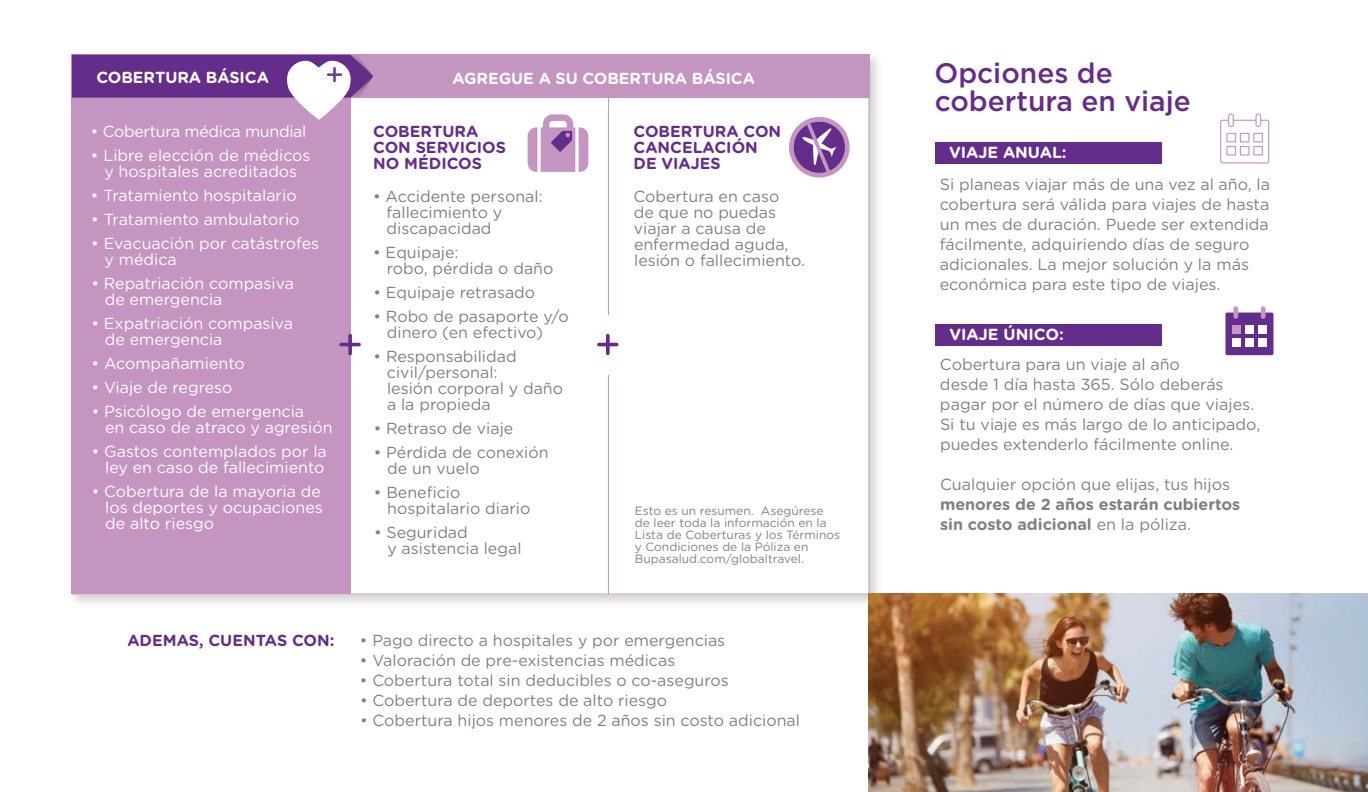
<style>
.page{position:relative;width:1368px;height:792px;background:#fff}
.page>*{position:absolute;margin:0;border:0;box-sizing:border-box;transform-origin:0 0}
.t1{font:500 28.2px/28px "Gotham";color:#652d8b}
.t2{font:16.2px/20px "Gotham Rounded";color:#7e8181}
.t3{font:700 16.2px/20px "Gotham Rounded";color:#7e8181}
.t4{font:700 16.2px "Gotham Rounded";letter-spacing:-.005em;color:#fff}
.t5{font:16px/16px "Gotham Rounded";color:#7e8181}
.t6{font:16px/16px "Gotham Rounded";color:#fff}
.t7{font:700 16px/16px "Gotham Rounded";color:#652d8b}
.t8{font:700 16px "Gotham Rounded";letter-spacing:-.005em;color:#fff}
.t9{font:16px "Gotham Rounded";letter-spacing:-.02em;color:#fff}
.t10{font:12px/12px "Gotham Rounded";color:#7e8181}
.s1{font-weight:400}
</style>
<div class="page">
<img style="left:71px;top:54px;width:815px;height:558px">
<div style="left:72px;top:55px;width:797px;height:539px;background:#fff"></div>
<div style="left:72px;top:55px;width:279px;height:539px;background:#c395c0"></div>
<div style="left:72px;top:55px;width:798px;height:43px;background:#c395c0"></div>
<svg style="left:528px;top:114px;width:60px;height:58px"></svg>
<svg style="left:789px;top:117px;width:61px;height:61px"></svg>
<hr style="left:72px;top:594px;width:798px;height:1px;background:#c395c0">
<hr style="left:869px;top:98px;width:1px;height:496px;background:#c395c0">
<hr style="left:608px;top:98px;width:1px;height:496px;background:#c395c0">
<svg style="left:339px;top:334px;width:22px;height:21px"></svg>
<div style="left:584px;top:315px;width:49px;height:60px;background:#fff"></div>
<svg style="left:597px;top:334px;width:22px;height:21px"></svg>
<svg style="left:72px;top:55px;width:301px;height:65px"></svg>
<div style="left:936px;top:324px;width:226px;height:21px;background:#652d8b"></div>
<div style="left:936px;top:142px;width:226px;height:22px;background:#652d8b"></div>
<svg style="left:1220px;top:113px;width:49px;height:51px"></svg>
<div style="left:1225px;top:313px;width:48px;height:42px;background:#652d8b;border-radius:2px"></div>
<div style="left:1232px;top:326px;width:8px;height:8px;background:#c395c0"></div>
<div style="left:1245px;top:326px;width:9px;height:8px;background:#fff"></div>
<div style="left:1259px;top:326px;width:8px;height:8px;background:#fff"></div>
<div style="left:1232px;top:339px;width:8px;height:8px;background:#fff"></div>
<div style="left:1245px;top:339px;width:9px;height:8px;background:#fff"></div>
<div style="left:1259px;top:339px;width:8px;height:8px;background:#fff"></div>
<div style="left:1233px;top:306px;width:5px;height:13px;background:#c395c0;border-radius:2px"></div>
<div style="left:1261px;top:306px;width:5px;height:13px;background:#c395c0;border-radius:2px"></div>
<img style="left:869px;top:594px;width:499px;height:198px">
<p class="t8" style="left:97px;top:65px;width:174px">COBERTURA BÁSICA</p>
<p class="t9" style="left:91px;top:120px;width:217px">• Cobertura médica mundial</p>
<p class="t6" style="left:91px;top:147px;width:221px;text-align:center">• Libre elección de médicos y hospitales acreditados</p>
<p class="t6" style="left:91px;top:187px;width:207px">• Tratamiento hospitalario</p>
<p class="t6" style="left:91px;top:211px;width:210px">• Tratamiento ambulatorio</p>
<p class="t6" style="left:105px;top:235px;width:216px;text-indent:-13px">• Evacuación por catástrofes y médica</p>
<p class="t6" style="left:105px;top:275px;width:191px;text-indent:-13px">• Repatriación compasiva de emergencia</p>
<p class="t6" style="left:105px;top:315px;width:190px;text-indent:-13px">• Expatriación compasiva de emergencia</p>
<p class="t6" style="left:92px;top:355px;width:155px">• Acompañamiento</p>
<p class="t6" style="left:92px;top:379px;width:142px">• Viaje de regreso</p>
<p class="t6" style="left:105px;top:403px;width:229px;text-indent:-13px">• Psicólogo de emergencia<br>en caso de atraco y agresión</p>
<p class="t6" style="left:92px;top:443px;width:237px;text-align:right">• Gastos contemplados por la ley en caso de fallecimiento</p>
<p class="t6" style="left:105px;top:483px;width:219px;text-indent:-13px">• Cobertura de la mayoria de los deportes y ocupaciones de alto riesgo</p>
<p class="t8" style="left:452px;top:67px;width:304px">AGREGUE A SU COBERTURA BÁSICA</p>
<p class="t7" style="left:373px;top:123px;width:134px">COBERTURA<br>CON SERVICIOS<br>NO MÉDICOS</p>
<p class="t7" style="left:634px;top:123px;width:149px">COBERTURA CON<br>CANCELACIÓN<br>DE VIAJES</p>
<p class="t5" style="left:387px;top:187px;width:158px;text-indent:-13px">• Accidente personal: fallecimiento y discapacidad</p>
<p class="t5" style="left:387px;top:243px;width:168px;text-indent:-14px">• Equipaje:<br>robo, pérdida o daño</p>
<p class="t5" style="left:373px;top:283px;width:163px">• Equipaje retrasado</p>
<p class="t5" style="left:387px;top:307px;width:183px;text-indent:-13px">• Robo de pasaporte y/o dinero (en efectivo)</p>
<p class="t5" style="left:387px;top:347px;width:178px;text-indent:-13px">• Responsabilidad civil/personal:<br>lesión corporal y daño a la propieda</p>
<p class="t5" style="left:374px;top:419px;width:141px">• Retraso de viaje</p>
<p class="t5" style="left:387px;top:443px;width:163px;text-indent:-13px">• Pérdida de conexión de un vuelo</p>
<p class="t5" style="left:387px;top:483px;width:145px;text-indent:-13px">• Beneficio hospitalario diario</p>
<p class="t5" style="left:387px;top:523px;width:136px;text-indent:-13px">• Seguridad<br>y asistencia legal</p>
<p class="t5" style="left:634px;top:187px;width:173px">Cobertura en caso<br>de que no puedas viajar a causa de enfermedad aguda, lesión o fallecimiento.</p>
<p class="t10" style="left:635px;top:504px;width:207px">Esto es un resumen. Asegúrese de leer toda la información en la<br>Lista de Coberturas y los Términos y Condiciones de la Póliza en<br>Bupasalud.com/globaltravel.</p>
<p class="t7" style="left:127px;top:632px;width:209px">ADEMAS, CUENTAS CON:</p>
<p class="t5" style="left:360px;top:631px;width:367px">• Pago directo a hospitales y por emergencias</p>
<p class="t5" style="left:360px;top:651px;width:317px">• Valoración de pre-existencias médicas</p>
<p class="t5" style="left:360px;top:671px;width:371px">• Cobertura total sin deducibles o co-aseguros</p>
<p class="t5" style="left:360px;top:691px;width:309px">• Cobertura de deportes de alto riesgo</p>
<p class="t5" style="left:360px;top:711px;width:441px">• Cobertura hijos menores de 2 años sin costo adicional</p>
<h1 class="t1" style="left:934px;top:58px;width:258px">Opciones de cobertura en viaje</h1>
<p class="t4" style="left:949px;top:141px;width:119px">VIAJE ANUAL:</p>
<p class="t2" style="left:940px;top:174px;width:332px">Si planeas viajar más de una vez al año, la cobertura será válida para viajes de hasta un mes de duración. Puede ser extendida fácilmente, adquiriendo días de seguro adicionales. La mejor solución y la más económica para este tipo de viajes.</p>
<p class="t4" style="left:949px;top:323px;width:116px">VIAJE ÚNICO:</p>
<p class="t2" style="left:940px;top:354px;width:322px">Cobertura para un viaje al año<br>desde 1 día hasta 365. Sólo deberás pagar por el número de días que viajes.<br>Si tu viaje es más largo de lo anticipado, puedes extenderlo fácilmente online.</p>
<p class="t2" style="left:940px;top:474px;width:292px">Cualquier opción que elijas, tus hijos</p>
<p class="t3" style="left:940px;top:494px;width:302px">menores de 2 años estarán cubiertos sin costo adicional <span class="s1">en la póliza.</span></p>
</div>
